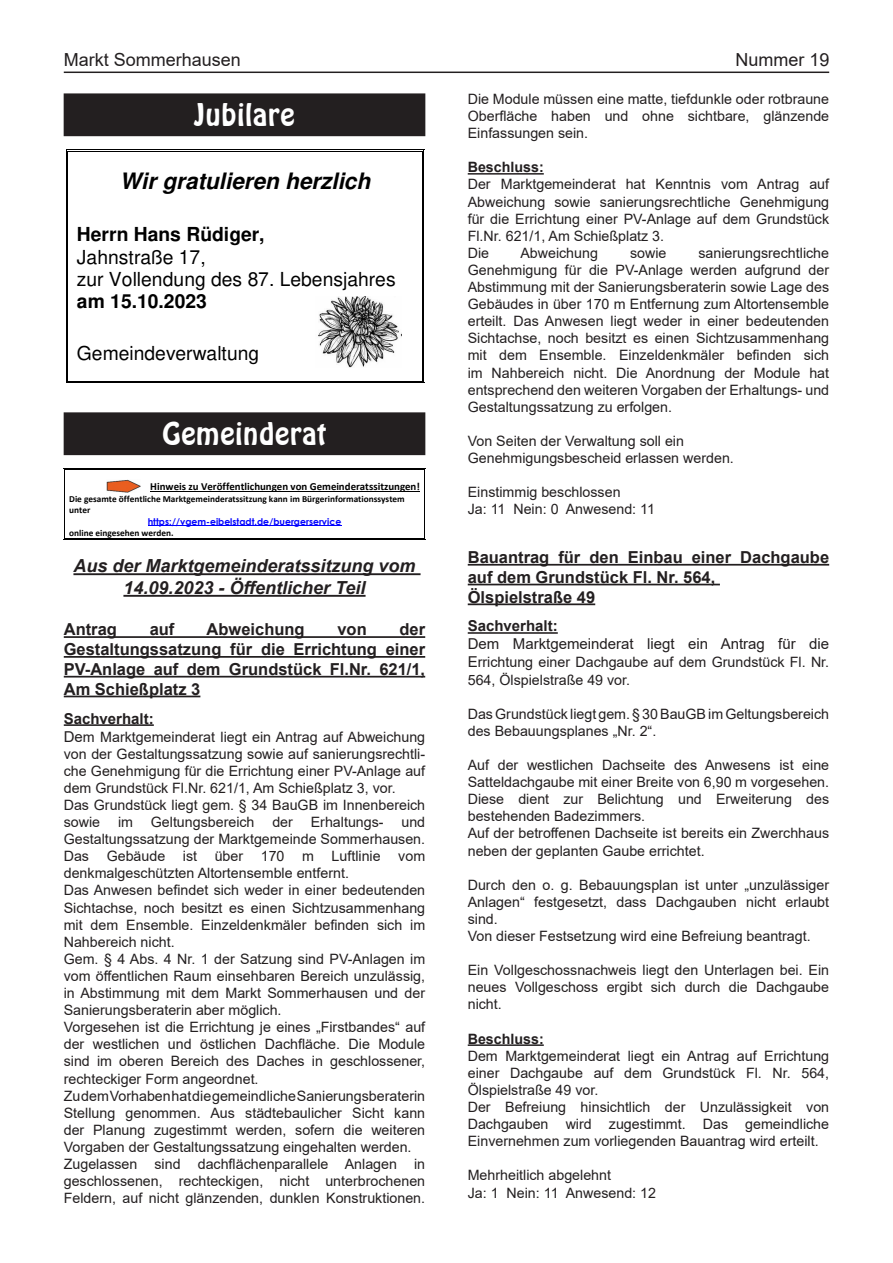
<style>
.page{position:relative;width:893px;height:1263px;background:#fff}
.page>*{position:absolute;margin:0;border:0;box-sizing:border-box;transform-origin:0 0}
.t1{font:30px "Hobo BT";color:#fff}
.t2{font:italic 700 22.65px "Helvetica";color:#000}
.t3{font:19.35px/22.2px "Helvetica";letter-spacing:.005em;color:#000}
.t4{font:700 19.35px "Helvetica";color:#000}
.t5{font:italic 700 18px/21.6px "Arial";color:#231f20;text-align:center}
.t6{font:18px "Arial";color:#231f20}
.t7{font:700 16.5px/19.8px "Arial";color:#231f20;text-align:justify}
.t8{font:15px "Arial";color:#231f20}
.t9{font:700 15px "Arial";color:#231f20}
.t10{font:14.25px/17.1px "Arial";color:#231f20}
.t11{font:700 14.25px "Arial";color:#231f20}
.t12{font:700 10.8px "Calibri";color:#000}
.t13{font:700 9.3px/11.2px "Calibri";color:#000}
.t14{font:700 9.3px "Century Gothic";color:#00f}
.s1{font-size:15px}
</style>
<div class="page">
<hr style="left:64px;top:72px;width:765px;height:1px;background:#231f20">
<div style="left:64px;top:94px;width:361px;height:42px;background:#231f20"></div>
<hr style="left:68px;top:149px;width:354px;height:1px;background:#000">
<hr style="left:68px;top:151px;width:354px;height:1px;background:#000">
<hr style="left:68px;top:382px;width:354px;height:1px;background:#000">
<hr style="left:68px;top:381px;width:354px;height:1px;background:#000">
<svg style="left:66px;top:149px;width:2px;height:234px"></svg>
<svg style="left:422px;top:149px;width:3px;height:234px"></svg>
<img style="left:318px;top:296px;width:84px;height:71px">
<div style="left:64px;top:413px;width:361px;height:42px;background:#231f20"></div>
<div style="left:64px;top:412px;width:361px;height:43px;border:1px solid #231f20"></div>
<hr style="left:65px;top:468px;width:359px;height:1px;background:#000">
<hr style="left:65px;top:469px;width:359px;height:1px;background:#000">
<hr style="left:150px;top:491px;width:270px;height:1px;background:#000">
<hr style="left:148px;top:525px;width:193px;height:1px;background:#00f">
<hr style="left:65px;top:539px;width:359px;height:1px;background:#000">
<svg style="left:64px;top:468px;width:2px;height:72px"></svg>
<svg style="left:424px;top:468px;width:2px;height:72px"></svg>
<img style="left:106px;top:479px;width:35px;height:13px">
<hr style="left:73px;top:573px;width:348px;height:2px;background:#231f20">
<hr style="left:123px;top:595px;width:243px;height:2px;background:#231f20">
<hr style="left:64px;top:636px;width:361px;height:2px;background:#231f20">
<hr style="left:64px;top:656px;width:361px;height:2px;background:#231f20">
<hr style="left:64px;top:676px;width:361px;height:1px;background:#231f20">
<hr style="left:64px;top:696px;width:136px;height:1px;background:#231f20">
<hr style="left:64px;top:724px;width:90px;height:2px;background:#231f20">
<hr style="left:468px;top:173px;width:76px;height:2px;background:#231f20">
<hr style="left:468px;top:564px;width:361px;height:2px;background:#231f20">
<hr style="left:468px;top:584px;width:252px;height:1px;background:#231f20">
<hr style="left:468px;top:603px;width:127px;height:2px;background:#231f20">
<hr style="left:468px;top:632px;width:90px;height:2px;background:#231f20">
<hr style="left:468px;top:1044px;width:76px;height:2px;background:#231f20">
<p class="t6" style="left:64px;top:48px;width:179px">Markt Sommerhausen</p>
<p class="t6" style="left:735px;top:48px;width:96px">Nummer 19</p>
<h1 class="t1" style="left:194px;top:97px;width:102px">Jubilare</h1>
<p class="t10" style="left:468px;top:90px;width:363px;text-align:justify">Die Module müssen eine matte, tiefdunkle oder rotbraune Oberfläche haben und ohne sichtbare, glänzende Einfassungen sein.</p>
<p class="t11" style="left:468px;top:157px;width:78px">Beschluss:</p>
<p class="t10" style="left:468px;top:176px;width:363px">Der Marktgemeinderat hat Kenntnis vom Antrag auf Abweichung sowie sanierungsrechtliche Genehmigung für die Errichtung einer PV-Anlage auf dem Grundstück Fl.Nr. 621/1, Am Schießplatz 3.<br>Die</p>
<h2 class="t2" style="left:120px;top:172px;width:252px">Wir gratulieren herzlich</h2>
<h3 class="t4" style="left:77px;top:227px;width:189px">Herrn Hans Rüdiger,</h3>
<h3 class="t3" style="left:77px;top:247px;width:320px">Jahnstraße 17,<br>zur Vollendung des 87. Lebensjahres</h3>
<h3 class="t4" style="left:77px;top:293px;width:131px">am 15.10.2023</h3>
<h3 class="t3" style="left:77px;top:344px;width:184px">Gemeindeverwaltung</h3>
<p class="t10" style="left:468px;top:244px;width:363px;text-align:justify;text-indent:231px">sanierungsrechtliche Genehmigung für die PV-Anlage werden aufgrund der Abstimmung mit der Sanierungsberaterin sowie Lage des Gebäudes in über 170 m Entfernung zum Altortensemble erteilt. Das Anwesen liegt weder in einer bedeutenden Sichtachse, noch besitzt es einen Sichtzusammenhang mit dem Ensemble. Einzeldenkmäler befinden sich im Nahbereich nicht. Die Anordnung der Module hat entsprechend den weiteren Vorgaben der Erhaltungs- und Gestaltungssatzung zu erfolgen.</p>
<p class="t10" style="left:468px;top:432px;width:268px">Von Seiten der Verwaltung soll ein<br>Genehmigungsbescheid erlassen werden.</p>
<p class="t10" style="left:468px;top:484px;width:189px">Einstimmig beschlossen<br>Ja: 11 Nein: 0 Anwesend: 11</p>
<p class="t7" style="left:468px;top:547px;width:363px;text-align:left">Bauantrag für den Einbau einer Dachgaube auf dem Grundstück Fl. Nr. 564,<br>Ölspielstraße 49</p>
<p class="t9" style="left:468px;top:615px;width:92px">Sachverhalt:</p>
<p class="t8" style="left:468px;top:634px;width:363px">Dem Marktgemeinderat liegt ein Antrag für die</p>
<p class="t10" style="left:468px;top:654px;width:363px"><span class="s1">E</span>rrichtung einer Dachgaube auf dem Grundstück Fl. Nr.<br>564, Ölspielstraße 49 vor.</p>
<p class="t10" style="left:468px;top:705px;width:363px">Das Grundstück liegt gem. § 30 BauGB im Geltungsbereich des Bebauungsplanes „Nr. 2“.</p>
<p class="t10" style="left:468px;top:756px;width:363px">Auf der westlichen Dachseite des Anwesens ist eine Satteldachgaube mit einer Breite von 6,90 m vorgesehen.<br>Diese dient zur Belichtung und Erweiterung des bestehenden Badezimmers.<br>Auf der betroffenen Dachseite ist bereits ein Zwerchhaus neben der geplanten Gaube errichtet.</p>
<p class="t10" style="left:468px;top:876px;width:363px">Durch den o. g. Bebauungsplan ist unter „unzulässiger Anlagen“ festgesetzt, dass Dachgauben nicht erlaubt sind.<br>Von dieser Festsetzung wird eine Befreiung beantragt.</p>
<p class="t10" style="left:468px;top:961px;width:363px;text-align:justify">Ein Vollgeschossnachweis liegt den Unterlagen bei. Ein neues Vollgeschoss ergibt sich durch die Dachgaube nicht.</p>
<p class="t11" style="left:468px;top:1028px;width:78px">Beschluss:</p>
<p class="t10" style="left:468px;top:1047px;width:363px">Dem Marktgemeinderat liegt ein Antrag auf Errichtung einer Dachgaube auf dem Grundstück Fl. Nr. 564, Ölspielstraße 49 vor.<br>Der Befreiung hinsichtlich der Unzulässigkeit von Dachgauben wird zugestimmt. Das gemeindliche Einvernehmen zum vorliegenden Bauantrag wird erteilt.</p>
<p class="t10" style="left:468px;top:1166px;width:190px;line-height:18px">Mehrheitlich abgelehnt<br>Ja: 1 Nein: 11 Anwesend: 12</p>
<p class="t10" style="left:520px;top:244px;width:79px">Abweichung</p>
<p class="t10" style="left:630px;top:244px;width:38px">sowie</p>
<h1 class="t1" style="left:162px;top:415px;width:166px">Gemeinderat</h1>
<p class="t12" style="left:150px;top:479px;width:271px">Hinweis zu Veröffentlichungen von Gemeinderatssitzungen!</p>
<p class="t13" style="left:69px;top:493px;width:337px">Die gesamte öffentliche Marktgemeinderatssitzung kann im Bürgerinformationssystem unter</p>
<p class="t14" style="left:148px;top:514px;width:195px">https://vgem-eibelstadt.de/buergerservice</p>
<p class="t13" style="left:69px;top:527px;width:106px">online eingesehen werden.</p>
<p class="t5" style="left:73px;top:556px;width:344px">Aus der Marktgemeinderatssitzung vom<br>14.09.2023 - Öffentlicher Teil</p>
<p class="t7" style="left:64px;top:620px;width:55px">Antrag</p>
<p class="t7" style="left:150px;top:620px;width:26px">auf</p>
<p class="t7" style="left:207px;top:620px;width:100px">Abweichung</p>
<p class="t7" style="left:337px;top:620px;width:31px">von</p>
<p class="t7" style="left:64px;top:620px;width:363px;text-indent:336px">der Gestaltungssatzung für die Errichtung einer PV-Anlage auf dem Grundstück Fl.Nr. 621/1, Am Schießplatz 3</p>
<p class="t9" style="left:64px;top:708px;width:92px">Sachverhalt:</p>
<p class="t10" style="left:64px;top:728px;width:363px"><span class="s1">De</span>m Marktgemeinderat liegt ein Antrag auf Abweichung von der Gestaltungssatzung sowie auf sanierungsrechtli&shy;che Genehmigung für die Errichtung einer PV-Anlage auf dem Grundstück Fl.Nr. 621/1, Am Schießplatz 3, vor.<br>Das Grundstück liegt gem. § 34 BauGB im Innenbereich sowie im Geltungsbereich der Erhaltungs- und Gestaltungssatzung der Marktgemeinde Sommerhausen.<br>Das Gebäude ist über 170 m Luftlinie vom denkmalgeschützten Altortensemble entfernt.<br>Das Anwesen befindet sich weder in einer bedeutenden Sichtachse, noch besitzt es einen Sichtzusammenhang mit dem Ensemble. Einzeldenkmäler befinden sich im Nahbereich nicht.<br>Gem. § 4 Abs. 4 Nr. 1 der Satzung sind PV-Anlagen im vom öffentlichen Raum einsehbaren Bereich unzulässig, in Abstimmung mit dem Markt Sommerhausen und der Sanierungsberaterin aber möglich.<br>Vorgesehen ist die Errichtung je eines „Firstbandes“ auf der westlichen und östlichen Dachfläche. Die Module sind im oberen Bereich des Daches in geschlossener, rechteckiger Form angeordnet.<br>Zu dem Vorhaben hat die gemeindliche Sanierungsberaterin Stellung genommen. Aus städtebaulicher Sicht kann der Planung zugestimmt werden, sofern die weiteren Vorgaben der Gestaltungssatzung eingehalten werden.<br>Zugelassen sind dachflächenparallele Anlagen in geschlossenen, rechteckigen, nicht unterbrochenen Feldern, auf nicht glänzenden, dunklen Konstruktionen.</p>
</div>
